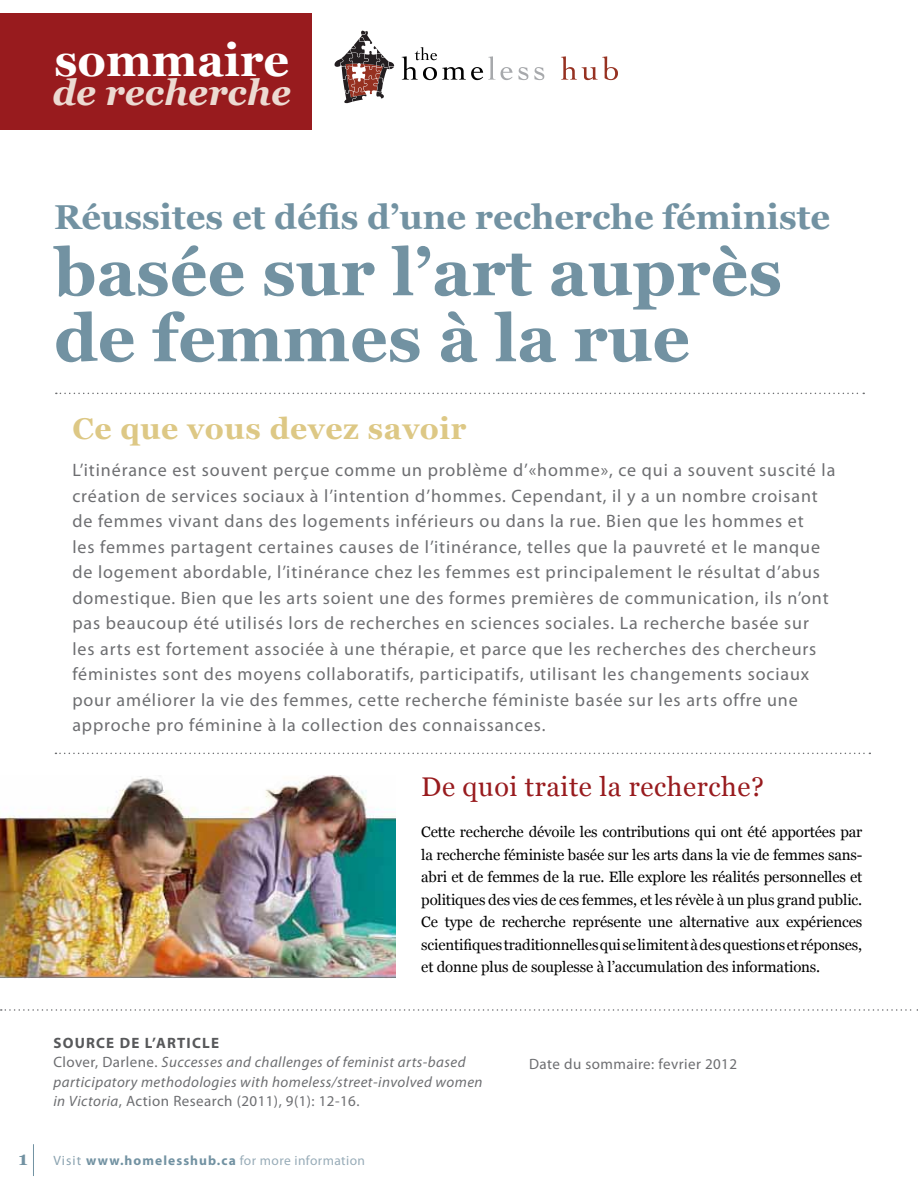
<style>
.page{position:relative;width:918px;height:1188px;background:#fff}
.page>*{position:absolute;margin:0;border:0;box-sizing:border-box;transform-origin:0 0}
.t1{font:700 66px/66px "Georgia";color:#7292a2}
.t2{font:700 45px "Georgia";color:#fff}
.t3{font:italic 700 36px "Georgia";color:#ecdad2}
.t4{font:700 34.5px "Georgia";color:#7292a2}
.t5{font:700 30px "Georgia";letter-spacing:.02em;color:#ddc885}
.t6{font:27px "Georgia";letter-spacing:.02em;color:#981b1e}
.t7{font:700 19.05px "Georgia";color:#7292a2}
.t8{font:18px/25.5px "Myriad Pro";letter-spacing:.05em;color:#6d6e71}
.t9{font:15px/22.5px "Georgia";letter-spacing:-.01em;color:#000;text-align:justify}
.t10{font:italic 15px/19.5px "Myriad Pro";letter-spacing:.03em;color:#6d6e71}
.t11{font:15px "Myriad Pro";letter-spacing:.03em;color:#6d6e71}
.t12{font:700 13.5px "Myriad Pro";letter-spacing:.08em;color:#7292a2}
.s1{font-weight:700;font-style:normal;color:#58595b}
.s2{font-style:normal}
.s3{font-weight:400;color:#8ba3b0}
.s4{font-weight:400;color:#98acb8}
</style>
<div class="page">
<div style="left:0;top:14px;width:312px;height:116px;background:#981b1e"></div>
<svg style="left:335px;top:31px;width:59px;height:72px"></svg>
<svg style="left:534px;top:67px;width:10px;height:13px"></svg>
<svg style="left:561px;top:56px;width:57px;height:24px"></svg>
<svg style="left:402px;top:47px;width:126px;height:33px"></svg>
<hr style="left:33px;top:1144px;width:1px;height:32px;background:#7292a2">
<svg style="left:56px;top:393px;width:808px;height:1px"></svg>
<svg style="left:55px;top:753px;width:815px;height:1px"></svg>
<img style="left:0;top:776px;width:395px;height:203px">
<svg style="left:1px;top:1009px;width:917px;height:2px"></svg>
<h2 class="t2" style="left:54px;top:31px;width:237px">sommaire</h2>
<h3 class="t3" style="left:52px;top:69px;width:240px">de recherche</h3>
<p class="t7" style="left:19px;top:1146px;width:11px">1</p>
<h3 class="t4" style="left:54px;top:195px;width:778px">Réussites et défis d’une recherche féministe</h3>
<h1 class="t1" style="left:54px;top:240px;width:730px">basée sur l’art auprès de femmes à la rue</h1>
<h3 class="t5" style="left:72px;top:409px;width:396px">Ce que vous devez savoir</h3>
<p class="t8" style="left:72px;top:457px;width:765px">L’itinérance est souvent perçue comme un problème d’«homme», ce qui a souvent suscité la création de services sociaux à l’intention d’hommes. Cependant, il y a un nombre croisant de femmes vivant dans des logements inférieurs ou dans la rue. Bien que les hommes et<br>les femmes partagent certaines causes de l’itinérance, telles que la pauvreté et le manque de logement abordable, l’itinérance chez les femmes est principalement le résultat d’abus domestique. Bien que les arts soient une des formes premières de communication, ils n’ont pas beaucoup été utilisés lors de recherches en sciences sociales. La recherche basée sur les arts est fortement associée à une thérapie, et parce que les recherches des chercheurs féministes sont des moyens collaboratifs, participatifs, utilisant les changements sociaux pour améliorer la vie des femmes, cette recherche féministe basée sur les arts offre une approche pro féminine à la collection des connaissances.</p>
<h3 class="t6" style="left:421px;top:771px;width:344px">De quoi traite la recherche?</h3>
<p class="t9" style="left:421px;top:821px;width:443px">Cette recherche dévoile les contributions qui ont été apportées par la recherche féministe basée sur les arts dans la vie de femmes sans&shy;abri et de femmes de la rue. Elle explore les réalités personnelles et politiques des vies de ces femmes, et les révèle à un plus grand public.<br>Ce type de recherche représente une alternative aux expériences scientifiques traditionnelles qui se limitent à des questions et réponses, et donne plus de souplesse à l’accumulation des informations.</p>
<p class="t10" style="left:53px;top:1033px;width:431px"><span class="s1">SOURCE DE L’ARTICLE<br></span><span class="s2">Clover, Darlene.</span> Successes and challenges of feminist arts-based participatory methodologies with homeless/street-involved women in Victoria<span class="s2">, Action Research (2011), 9(1): 12-16.</span></p>
<p class="t12" style="left:53px;top:1151px;width:313px"><span class="s3">Visit</span> www.homelesshub.ca <span class="s4">for more information</span></p>
<p class="t11" style="left:529px;top:1054px;width:209px">Date du sommaire: fevrier 2012</p>
</div>
